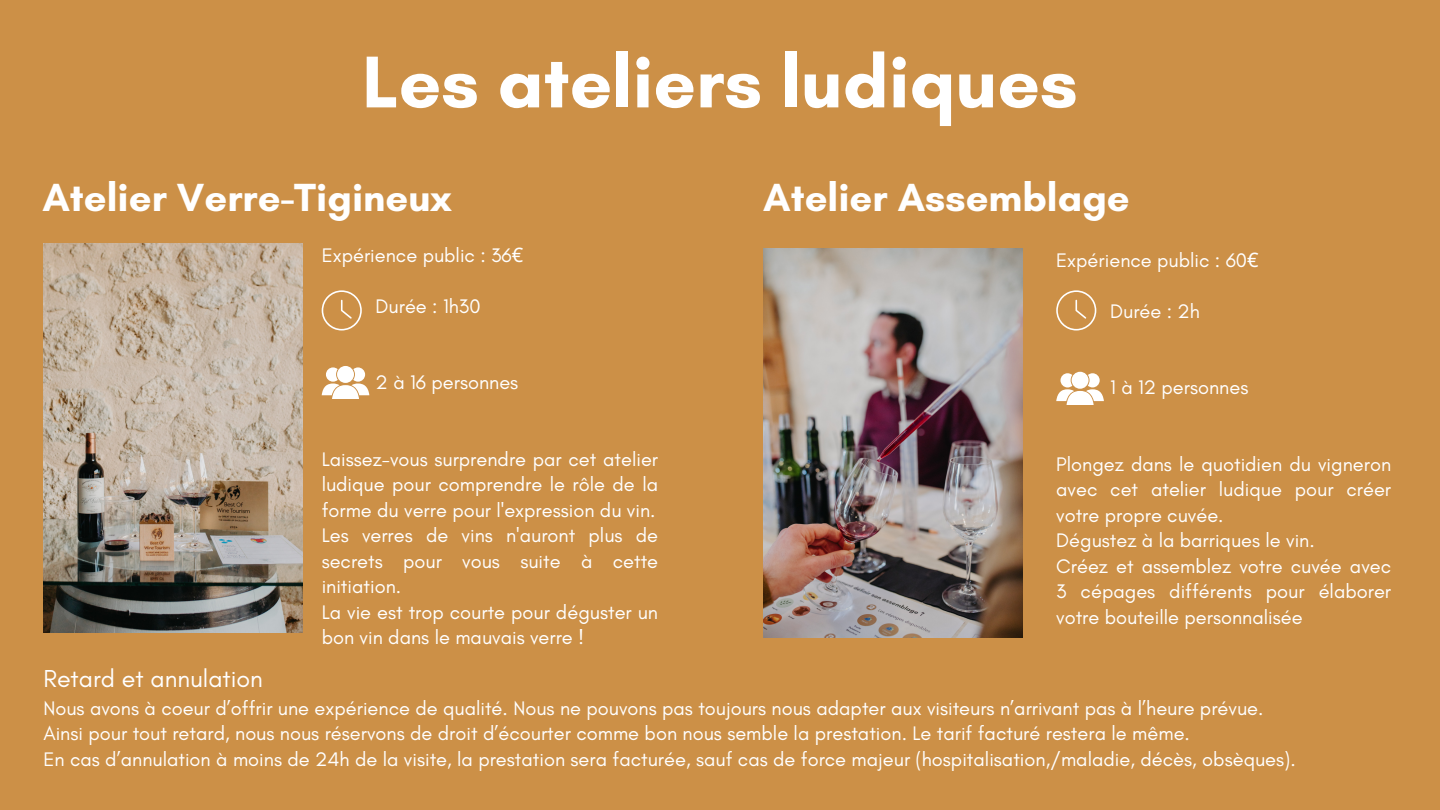
<style>
.page{position:relative;width:1440px;height:810px;background:#cc9047}
.page>*{position:absolute;margin:0;border:0;box-sizing:border-box;transform-origin:0 0}
.t1{font:700 74.6px "Glacial Indifference";color:#fff}
.t2{font:700 40px "Glacial Indifference";color:#fff}
.t3{font:25px "Glacial Indifference";color:#fff}
.t4{font:20px/25.5px "Glacial Indifference";color:#fff;text-align:justify}
.s1{font-family:"Noto Sans"}
</style>
<div class="page">
<svg style="left:322px;top:290px;width:40px;height:41px"></svg>
<svg style="left:322px;top:367px;width:47px;height:32px"></svg>
<div style="left:337px;top:366px;width:17px;height:17px;background:#fff;border-radius:50%"></div>
<svg style="left:1056px;top:373px;width:48px;height:32px"></svg>
<div style="left:1072px;top:372px;width:17px;height:17px;background:#fff;border-radius:50%"></div>
<svg style="left:1056px;top:290px;width:40px;height:41px"></svg>
<img style="left:763px;top:248px;width:260px;height:390px">
<img style="left:43px;top:243px;width:260px;height:390px">
<p class="t1" style="left:362px;top:37px;width:717px">Les ateliers ludiques</p>
<p class="t2" style="left:42px;top:173px;width:410px">Atelier Verre-Tigineux</p>
<h1 class="t4" style="left:322px;top:242px;width:203px">Expérience public : 36<span class="s1">€</span></h1>
<h2 class="t4" style="left:376px;top:293px;width:106px">Durée : 1h30</h2>
<h2 class="t4" style="left:376px;top:370px;width:144px">2 à 16 personnes</h2>
<p class="t4" style="left:322px;top:446px;width:338px">Laissez-vous surprendre par cet atelier ludique pour comprendre le rôle de la forme du verre pour l'expression du vin.</p>
<p class="t4" style="left:322px;top:523px;width:338px">Les verres de vins n'auront plus de secrets pour vous suite à cette initiation.</p>
<p class="t4" style="left:322px;top:599px;width:338px">La vie est trop courte pour déguster un bon vin dans le mauvais verre !</p>
<p class="t2" style="left:763px;top:173px;width:368px">Atelier Assemblage</p>
<p class="t4" style="left:1056px;top:247px;width:204px">Expérience public : 60<span class="s1">€</span></p>
<p class="t4" style="left:1110px;top:298px;width:91px">Durée : 2h</p>
<p class="t4" style="left:1110px;top:375px;width:140px">1 à 12 personnes</p>
<p class="t4" style="left:1056px;top:451px;width:336px">Plongez dans le quotidien du vigneron avec cet atelier ludique pour créer votre propre cuvée.</p>
<p class="t4" style="left:1056px;top:528px;width:260px">Dégustez à la barriques le vin.</p>
<p class="t4" style="left:1056px;top:553px;width:336px">Créez et assemblez votre cuvée avec 3 cépages différents pour élaborer votre bouteille personnalisée</p>
<p class="t3" style="left:43px;top:663px;width:221px">Retard et annulation</p>
<p class="t4" style="left:43px;top:695px;width:1222px">Nous avons à coeur d’offrir une expérience de qualité. Nous ne pouvons pas toujours nous adapter aux visiteurs n’arrivant pas à l’heure prévue.</p>
<p class="t4" style="left:43px;top:720px;width:1148px">Ainsi pour tout retard, nous nous réservons de droit d’écourter comme bon nous semble la prestation. Le tarif facturé restera le même.</p>
<p class="t4" style="left:43px;top:746px;width:1254px">En cas d’annulation à moins de 24h de la visite, la prestation sera facturée, sauf cas de force majeur (hospitalisation,/maladie, décès, obsèques).</p>
</div>
